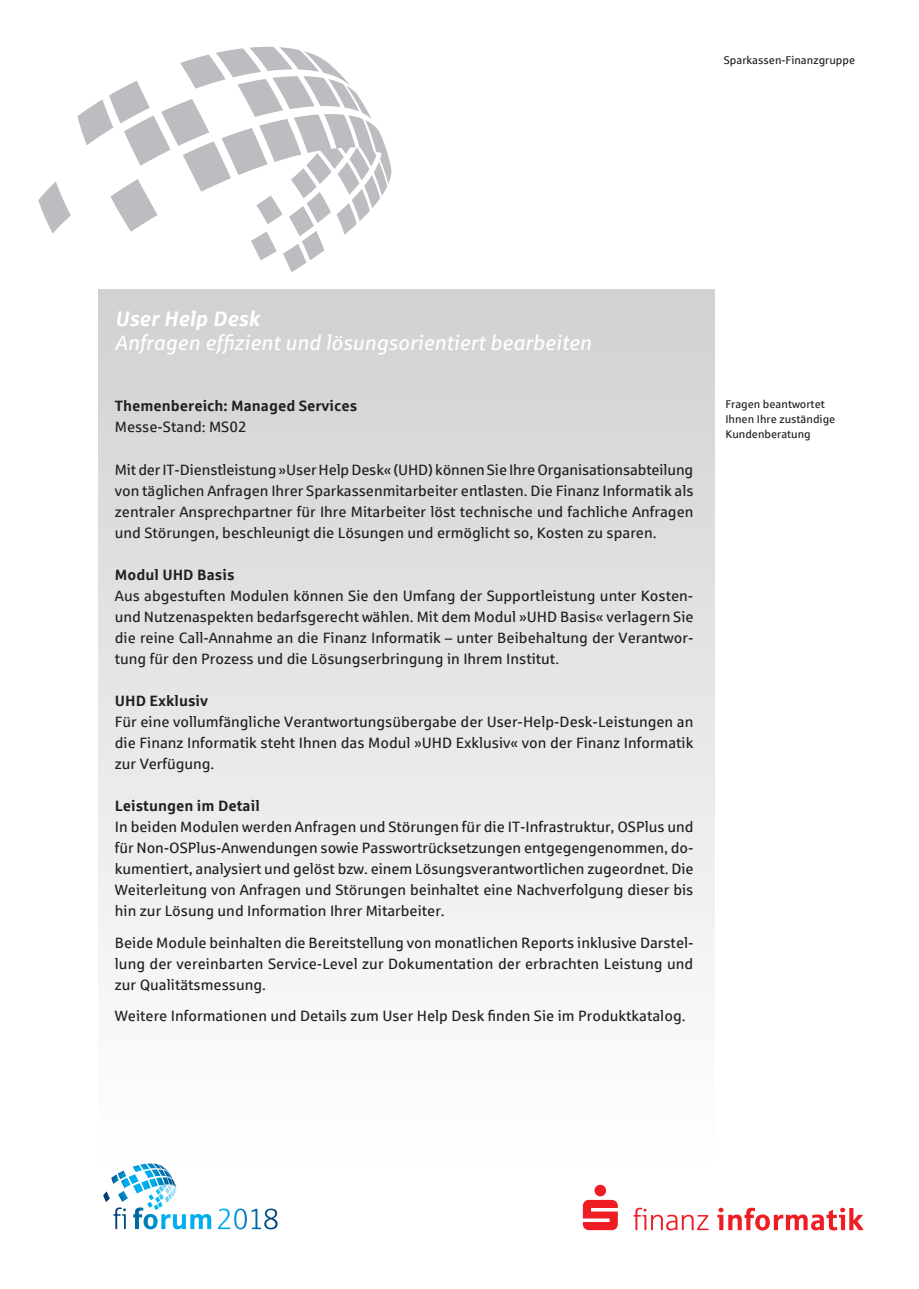
<style>
.page{position:relative;width:919px;height:1289px;background:#fff}
.page>*{position:absolute;margin:0;border:0;box-sizing:border-box;transform-origin:0 0}
.Kopf_Standbezeichnun{font:italic 21px "Sparkasse Rg";color:#fff}
.Kopf_Standbezeichnun-2{font:italic 700 21px "Sparkasse Rg";color:#fff}
.Fließtext{font:15px/21px "Sparkasse Rg";color:#231f20;text-align:justify}
.Fließtext_ohne_Silbe{font:15px/21px "Sparkasse Rg";color:#231f20;text-align:justify}
.Zwischenüberschrift{font:700 15px "Sparkasse Rg";color:#231f20}
.Kopf_Themenbereich{font:700 15px "Sparkasse Rg";color:#231f20}
.Kopf_Cluster_und_Sta{font:15px "Sparkasse Rg";color:#231f20}
.Kontakt_plain{font:11.25px "Sparkasse Rg";color:#231f20}
</style>
<div class="page">
<div style="left:98px;top:289px;width:616px;height:872px;background:linear-gradient(to bottom,#d0d1d3,#fff)"></div>
<svg style="left:38px;top:47px;width:353px;height:225px"></svg>
<svg style="left:133px;top:1163px;width:41px;height:19px"></svg>
<svg style="left:113px;top:1207px;width:164px;height:22px"></svg>
<svg style="left:583px;top:1184px;width:280px;height:46px"></svg>
<p class="Kontakt_plain" style="left:723px;top:53px;width:133px">Sparkassen-Finanzgruppe</p>
<p class="Kopf_Standbezeichnun-2" style="left:115px;top:305px;width:146px">User Help Desk</p>
<p class="Kopf_Standbezeichnun" style="left:115px;top:330px;width:478px">Anfragen effizient und lösungsorientiert bearbeiten</p>
<p class="Kopf_Themenbereich" style="left:115px;top:396px;width:244px">Themenbereich: Managed Services</p>
<p class="Kopf_Cluster_und_Sta" style="left:115px;top:417px;width:133px">Messe-Stand: MS02</p>
<p class="Fließtext_ohne_Silbe" style="left:115px;top:459px;width:580px">Mit der IT-Dienstleistung »User Help Desk« (UHD) können Sie Ihre Organisationsabteilung von täglichen Anfragen Ihrer Sparkassenmitarbeiter entlasten. Die Finanz Informatik als zentraler Ansprechpartner für Ihre Mitarbeiter löst technische und fachliche Anfragen und Störungen, beschleunigt die Lösungen und ermöglicht so, Kosten zu sparen.</p>
<p class="Zwischenüberschrift" style="left:115px;top:565px;width:121px">Modul UHD Basis</p>
<p class="Fließtext" style="left:115px;top:585px;width:580px">Aus abgestuften Modulen können Sie den Umfang der Supportleistung unter Kosten&shy;und Nutzenaspekten bedarfsgerecht wählen. Mit dem Modul »UHD Basis« verlagern Sie die reine Call-Annahme an die Finanz Informatik – unter Beibehaltung der Verantwor&shy;tung für den Prozess und die Lösungserbringung in Ihrem Institut.</p>
<p class="Zwischenüberschrift" style="left:115px;top:691px;width:95px">UHD Exklusiv</p>
<p class="Fließtext" style="left:115px;top:711px;width:580px">Für eine vollumfängliche Verantwortungsübergabe der User-Help-Desk-Leistungen an die Finanz Informatik steht Ihnen das Modul »UHD Exklusiv« von der Finanz Informatik zur Verfügung.</p>
<p class="Zwischenüberschrift" style="left:115px;top:796px;width:146px">Leistungen im Detail</p>
<p class="Fließtext" style="left:115px;top:816px;width:580px">In beiden Modulen werden Anfragen und Störungen für die IT-Infrastruktur, OSPlus und für Non-OSPlus-Anwendungen sowie Passwortrücksetzungen entgegengenommen, do&shy;kumentiert, analysiert und gelöst bzw. einem Lösungsverantwortlichen zugeordnet. Die Weiterleitung von Anfragen und Störungen beinhaltet eine Nachverfolgung dieser bis hin zur Lösung und Information Ihrer Mitarbeiter.</p>
<p class="Fließtext" style="left:115px;top:931px;width:580px">Beide Module beinhalten die Bereitstellung von monatlichen Reports inklusive Darstel&shy;lung der vereinbarten Service-Level zur Dokumentation der erbrachten Leistung und zur Qualitätsmessung.</p>
<p class="Fließtext" style="left:115px;top:1005px;width:572px">Weitere Informationen und Details zum User Help Desk finden Sie im Produktkatalog.</p>
<p class="Kontakt_plain" style="left:725px;top:397px;width:101px">Fragen beantwortet</p>
<p class="Kontakt_plain" style="left:725px;top:412px;width:111px">Ihnen Ihre zuständige</p>
<p class="Kontakt_plain" style="left:725px;top:427px;width:87px">Kundenberatung</p>
</div>
